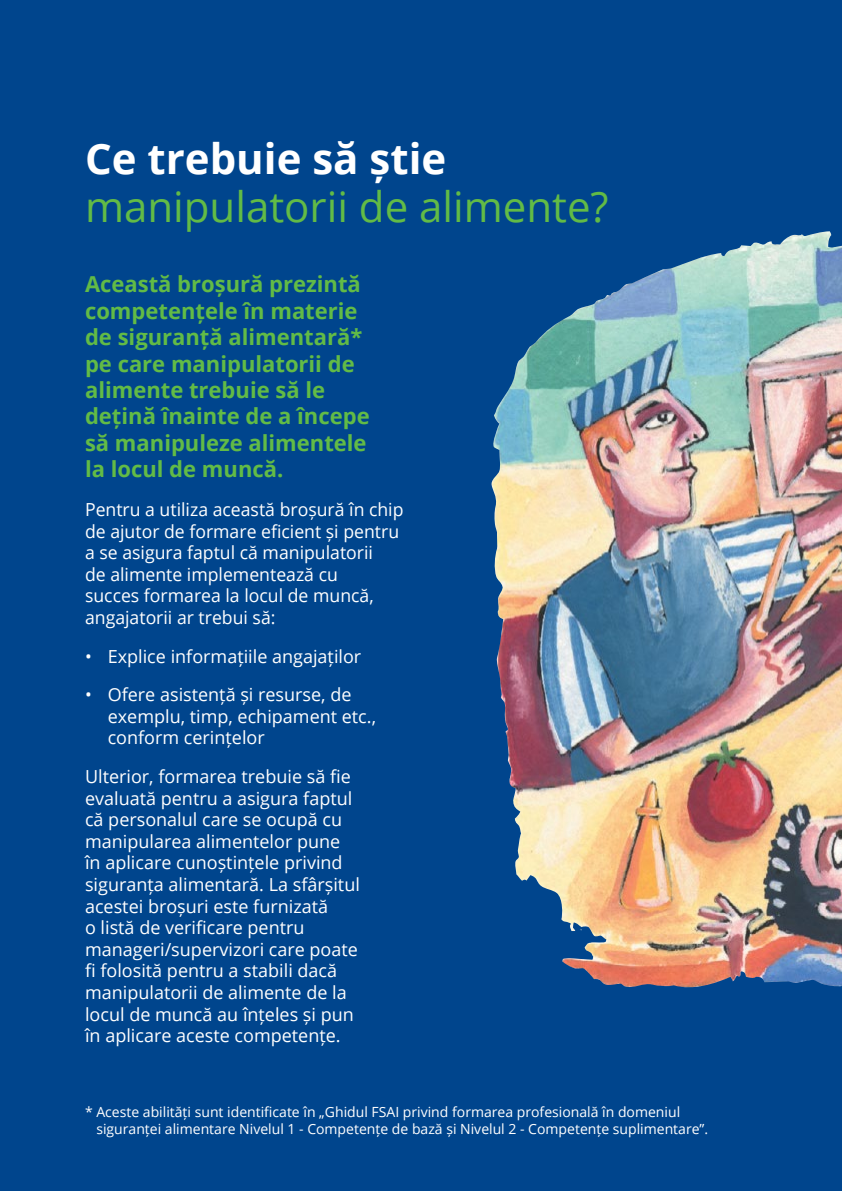
<style>
.page{position:relative;width:842px;height:1191px;background:#00458d}
.page>*{position:absolute;margin:0;border:0;box-sizing:border-box;transform-origin:0 0}
.t1{font:42px "Open Sans";color:#62bb46}
.t2{font:700 42px "Open Sans";color:#fff}
.K___Intro{font:700 22px/26.4px "Open Sans";color:#62bb46}
.K___Body_Text{font:18px/21.6px "Open Sans";color:#fff}
.K___Bullets{font:18px/21.6px "Open Sans";color:#fff}
.t3{font:14px/16.8px "Open Sans";color:#fff}
</style>
<div class="page">
<img style="left:562px;top:231px;width:280px;height:757px">
<img style="left:491px;top:234px;width:315px;height:725px">
<p class="t2" style="left:85px;top:129px;width:363px">Ce trebuie să știe</p>
<p class="t1" style="left:85px;top:178px;width:525px">manipulatorii de alimente?</p>
<p class="K___Intro" style="left:85px;top:271px;width:286px">Această broșură prezintă competențele în materie de siguranță alimentară* pe care manipulatorii de alimente trebuie să le dețină înainte de a începe să manipuleze alimentele la locul de muncă.</p>
<p class="K___Body_Text" style="left:85px;top:498px;width:320px">Pentru a utiliza această broșură în chip de ajutor de formare eficient și pentru a se asigura faptul că manipulatorii<br>de alimente implementează cu<br>succes formarea la locul de muncă, angajatorii ar trebui să:</p>
<p class="K___Bullets" style="left:85px;top:645px;width:278px">• Explice informațiile angajaților</p>
<p class="K___Bullets" style="left:108px;top:683px;width:270px;text-indent:-23px">• Ofere asistență și resurse, de exemplu, timp, echipament etc., conform cerințelor</p>
<p class="K___Body_Text" style="left:85px;top:765px;width:276px">Ulterior, formarea trebuie să fie evaluată pentru a asigura faptul că personalul care se ocupă cu manipularea alimentelor pune în aplicare cunoștințele privind siguranța alimentară. La sfârșitul acestei broșuri este furnizată<br>o listă de verificare pentru manageri/supervizori care poate fi folosită pentru a stabili dacă manipulatorii de alimente de la locul de muncă au înțeles și pun în aplicare aceste competențe.</p>
<p class="t3" style="left:96px;top:1103px;width:613px;text-indent:-11px">* Aceste abilități sunt identificate în „Ghidul FSAI privind formarea profesională în domeniul siguranței alimentare Nivelul 1 - Competențe de bază și Nivelul 2 - Competențe suplimentare”.</p>
</div>
